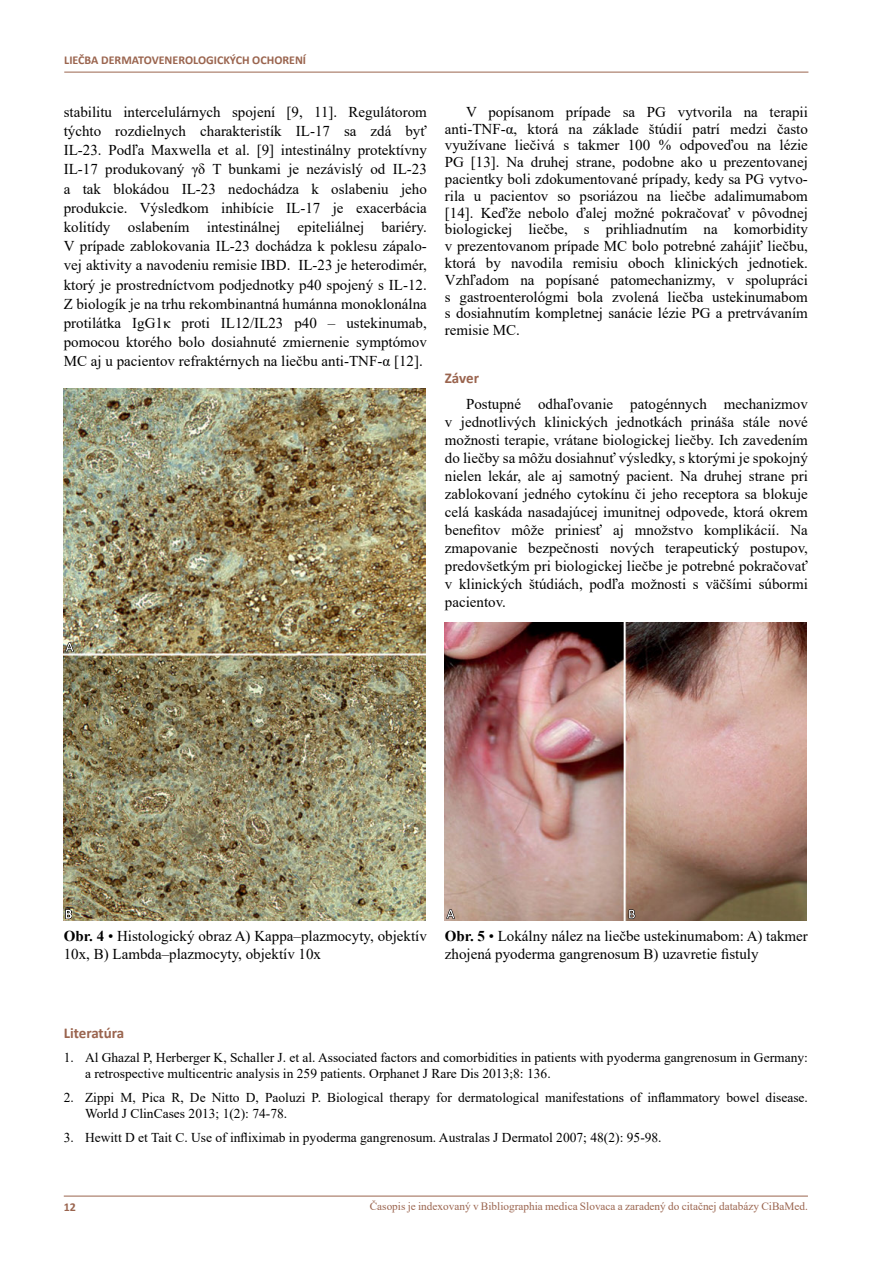
<style>
.page{position:relative;width:893px;height:1263px;background:#fff}
.page>*{position:absolute;margin:0;border:0;box-sizing:border-box;transform-origin:0 0}
.t1{font:15px/19.2px "Times New Roman";color:#000;text-align:justify}
.t2{font:700 15px "Calibri";letter-spacing:-.005em;color:#9a644e}
.t3{font:13.5px/16.2px "Times New Roman";color:#000}
.t4{font:700 12px "Calibri";color:#9a644e}
.t5{font:11.25px "Times New Roman";color:#9a644e}
.s1{font-weight:700}
</style>
<div class="page">
<hr style="left:64px;top:72px;width:744px;height:1px;background:#9a644e">
<hr style="left:64px;top:1196px;width:744px;height:1px;background:#9a644e">
<img style="left:64px;top:389px;width:361px;height:531px">
<svg style="left:64px;top:908px;width:9px;height:12px"></svg>
<svg style="left:65px;top:637px;width:10px;height:21px"></svg>
<img style="left:445px;top:623px;width:361px;height:297px">
<svg style="left:446px;top:903px;width:10px;height:17px"></svg>
<svg style="left:628px;top:908px;width:8px;height:12px"></svg>
<p class="t4" style="left:64px;top:52px;width:243px">LIEČBA DERMATOVENEROLOGICKÝCH OCHORENÍ</p>
<p class="t1" style="left:64px;top:102px;width:365px">stabilitu intercelulárnych spojení [9, 11]. Regulátorom týchto rozdielnych charakteristík IL-17 sa zdá byť IL-23. Podľa Maxwella et al. [9] intestinálny protektívny IL-17 produkovaný γδ T bunkami je nezávislý od IL-23 a tak blokádou IL-23 nedochádza k oslabeniu jeho produkcie. Výsledkom inhibície IL-17 je exacerbácia kolitídy oslabením intestinálnej epiteliálnej bariéry.<br>V prípade zablokovania IL-23 dochádza k poklesu zápalo&shy;vej aktivity a navodeniu remisie IBD. IL-23 je heterodimér, ktorý je prostredníctvom podjednotky p40 spojený s IL-12.<br>Z biologík je na trhu rekombinantná humánna monoklonálna protilátka IgG1κ proti IL12/IL23 p40 – ustekinumab, pomocou ktorého bolo dosiahnuté zmiernenie symptómov MC aj u pacientov refraktérnych na liečbu anti-TNF-α [12].</p>
<p class="t1" style="left:445px;top:103px;width:365px;line-height:16.8px;text-indent:21px">V popísanom prípade sa PG vytvorila na terapii anti-TNF-α, ktorá na základe štúdií patrí medzi často využívane liečivá s takmer 100 % odpoveďou na lézie PG [13]. Na druhej strane, podobne ako u prezentovanej pacientky boli zdokumentované prípady, kedy sa PG vytvo&shy;rila u pacientov so psoriázou na liečbe adalimumabom [14]. Keďže nebolo ďalej možné pokračovať v pôvodnej biologickej liečbe, s prihliadnutím na komorbidity v prezentovanom prípade MC bolo potrebné zahájiť liečbu, ktorá by navodila remisiu oboch klinických jednotiek.<br>Vzhľadom na popísané patomechanizmy, v spolupráci s gastroenterológmi bola zvolená liečba ustekinumabom s dosiahnutím kompletnej sanácie lézie PG a pretrvávaním remisie MC.</p>
<p class="t2" style="left:445px;top:368px;width:36px">Záver</p>
<p class="t1" style="left:445px;top:394px;width:365px;line-height:18px;text-indent:21px">Postupné odhaľovanie patogénnych mechanizmov v jednotlivých klinických jednotkách prináša stále nové možnosti terapie, vrátane biologickej liečby. Ich zavedením do liečby sa môžu dosiahnuť výsledky, s ktorými je spokojný nielen lekár, ale aj samotný pacient. Na druhej strane pri zablokovaní jedného cytokínu či jeho receptora sa blokuje celá kaskáda nasadajúcej imunitnej odpovede, ktorá okrem benefitov môže priniesť aj množstvo komplikácií. Na zmapovanie bezpečnosti nových terapeutický postupov, predovšetkým pri biologickej liečbe je potrebné pokračovať v klinických štúdiách, podľa možnosti s väčšími súbormi pacientov.</p>
<p class="t1" style="left:64px;top:927px;width:365px;line-height:18px"><span class="s1">Obr. 4</span> • Histologický obraz A) Kappa–plazmocyty, objektív<br>10x, B) Lambda–plazmocyty, objektív 10x</p>
<p class="t1" style="left:445px;top:927px;width:365px;line-height:18px"><span class="s1">Obr. 5</span> • Lokálny nález na liečbe ustekinumabom: A) takmer zhojená pyoderma gangrenosum B) uzavretie fistuly</p>
<p class="t2" style="left:64px;top:1023px;width:62px">Literatúra</p>
<p class="t3" style="left:85px;top:1049px;width:724px;text-indent:-21px">1. Al Ghazal P, Herberger K, Schaller J. et al. Associated factors and comorbidities in patients with pyoderma gangrenosum in Germany: a retrospective multicentric analysis in 259 patients. Orphanet J Rare Dis 2013;8: 136.</p>
<p class="t3" style="left:85px;top:1089px;width:724px;text-indent:-21px">2. Zippi M, Pica R, De Nitto D, Paoluzi P. Biological therapy for dermatological manifestations of inflammatory bowel disease.<br>World J ClinCases 2013; 1(2): 74-78.</p>
<p class="t3" style="left:64px;top:1129px;width:599px">3. Hewitt D et Tait C. Use of infliximab in pyoderma gangrenosum. Australas J Dermatol 2007; 48(2): 95-98.</p>
<p class="t4" style="left:64px;top:1198px;width:14px">12</p>
<p class="t5" style="left:370px;top:1198px;width:440px">Časopis je indexovaný v Bibliographia medica Slovaca a zaradený do citačnej databázy CiBaMed.</p>
</div>
